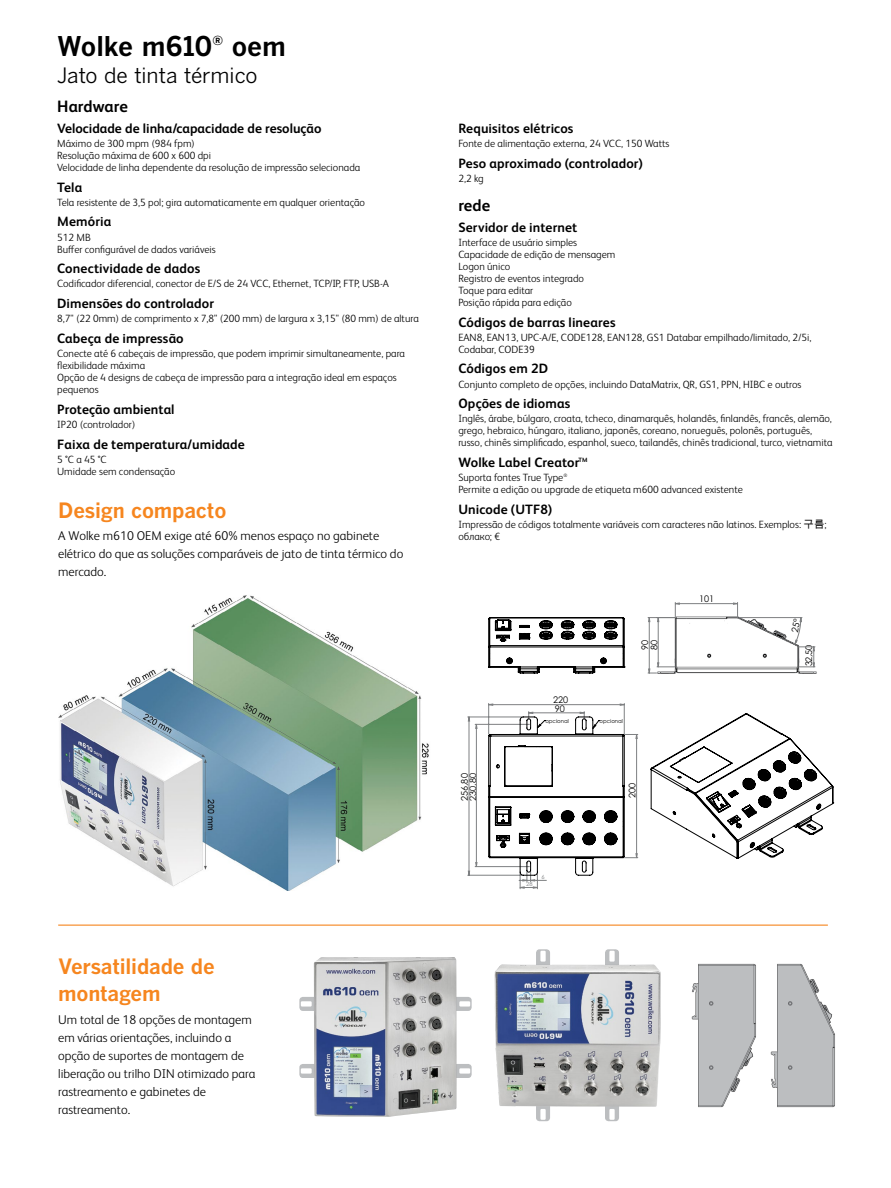
<style>
.page{position:relative;width:891px;height:1188px;background:#fff}
.page>*{position:absolute;margin:0;border:0;box-sizing:border-box;transform-origin:0 0}
.t1{font:700 27px "Benton Gothic";letter-spacing:-.005em;color:#000}
.t2{font:700 21px/27px "Benton Gothic";letter-spacing:-.01em;color:#f6861f}
.t3{font:21px "Benton Gothic";letter-spacing:-.01em;color:#000}
.t4{font:700 16.5px "FS Albert Pro";color:#000}
.t5{font:700 13.5px "FS Albert Pro";letter-spacing:.01em;color:#000}
.t6{font:300 12.75px/18px "FS Albert Pro";color:#000}
.t7{font:300 10.5px/12px "FS Albert Pro";color:#000}
.t8{font:9.15px/9.4px "Century Gothic";color:#000}
.t9{font:5.7px "Century Gothic";color:#7e8082}
.t10{font:5.4px "Century Gothic";color:#000}
.s1{font-family:"Arial Unicode MS";font-weight:400}
</style>
<div class="page">
<hr style="left:475px;top:724px;width:54px;height:1px;background:#7e8082">
<hr style="left:475px;top:866px;width:54px;height:1px;background:#7e8082">
<hr style="left:468px;top:717px;width:54px;height:1px;background:#7e8082">
<hr style="left:468px;top:875px;width:54px;height:1px;background:#7e8082">
<svg style="left:476px;top:725px;width:1px;height:141px"></svg>
<svg style="left:519px;top:876px;width:27px;height:13px"></svg>
<svg style="left:468px;top:718px;width:2px;height:157px"></svg>
<svg style="left:674px;top:602px;width:64px;height:15px"></svg>
<svg style="left:488px;top:617px;width:345px;height:259px"></svg>
<img style="left:58px;top:595px;width:371px;height:296px">
<svg style="left:299px;top:1064px;width:15px;height:14px"></svg>
<svg style="left:299px;top:997px;width:15px;height:14px"></svg>
<svg style="left:457px;top:1064px;width:15px;height:14px"></svg>
<svg style="left:457px;top:997px;width:15px;height:14px"></svg>
<img style="left:314px;top:957px;width:143px;height:160px">
<svg style="left:605px;top:949px;width:14px;height:15px"></svg>
<svg style="left:536px;top:949px;width:14px;height:15px"></svg>
<svg style="left:536px;top:1107px;width:14px;height:14px"></svg>
<svg style="left:605px;top:1107px;width:14px;height:14px"></svg>
<img style="left:495px;top:964px;width:166px;height:143px">
<img style="left:691px;top:963px;width:65px;height:145px">
<img style="left:770px;top:963px;width:65px;height:145px">
<hr style="left:58px;top:925px;width:770px;height:1px;background:#f6861f">
<svg style="left:791px;top:618px;width:24px;height:50px"></svg>
<h1 class="t1" style="left:57px;top:30px;width:230px">Wolke m610<sup>®</sup> oem</h1>
<h2 class="t3" style="left:57px;top:63px;width:202px">Jato de tinta térmico</h2>
<h3 class="t4" style="left:57px;top:95px;width:72px">Hardware</h3>
<p class="t5" style="left:57px;top:118px;width:266px">Velocidade de linha/capacidade de resolução</p>
<p class="t7" style="left:57px;top:137px;width:305px">Máximo de 300 mpm (984 fpm)<br>Resolução máxima de 600 x 600 dpi<br>Velocidade de linha dependente da resolução de impressão selecionada</p>
<p class="t5" style="left:57px;top:177px;width:27px">Tela</p>
<p class="t7" style="left:57px;top:195px;width:309px">Tela resistente de 3,5 pol; gira automaticamente em qualquer orientação</p>
<p class="t5" style="left:57px;top:212px;width:56px">Memória</p>
<p class="t7" style="left:57px;top:230px;width:160px">512 MB<br>Buffer configurável de dados variáveis</p>
<p class="t5" style="left:57px;top:259px;width:145px">Conectividade de dados</p>
<p class="t7" style="left:57px;top:277px;width:333px">Codificador diferencial, conector de E/S de 24 VCC, Ethernet, TCP/IP, FTP, USB-A</p>
<p class="t5" style="left:57px;top:294px;width:158px">Dimensões do controlador</p>
<p class="t7" style="left:57px;top:312px;width:363px">8,7" (22 0mm) de comprimento x 7,8" (200 mm) de largura x 3,15" (80 mm) de altura</p>
<p class="t5" style="left:57px;top:329px;width:128px">Cabeça de impressão</p>
<p class="t7" style="left:57px;top:347px;width:349px">Conecte até 6 cabeçais de impressão, que podem imprimir simultaneamente, para flexibilidade máxima<br>Opção de 4 designs de cabeça de impressão para a integração ideal em espaços pequenos</p>
<p class="t5" style="left:57px;top:400px;width:119px">Proteção ambiental</p>
<p class="t7" style="left:57px;top:418px;width:80px">IP20 (controlador)</p>
<p class="t5" style="left:57px;top:435px;width:189px">Faixa de temperatura/umidade</p>
<p class="t7" style="left:57px;top:453px;width:120px">5 °C a 45 °C<br>Umidade sem condensação</p>
<h2 class="t2" style="left:58px;top:497px;width:170px">Design compacto</h2>
<p class="t6" style="left:58px;top:526px;width:347px">A Wolke m610 OEM exige até 60% menos espaço no gabinete elétrico do que as soluções comparáveis de jato de tinta térmico do mercado.</p>
<h2 class="t2" style="left:58px;top:954px;width:158px">Versatilidade de montagem</h2>
<p class="t6" style="left:58px;top:1010px;width:199px">Um total de 18 opções de montagem em várias orientações, incluindo a opção de suportes de montagem de liberação ou trilho DIN otimizado para rastreamento e gabinetes de rastreamento.</p>
<p class="t5" style="left:458px;top:118px;width:117px">Requisitos elétricos</p>
<p class="t7" style="left:458px;top:137px;width:213px">Fonte de alimentação externa, 24 VCC, 150 Watts</p>
<p class="t5" style="left:458px;top:153px;width:186px">Peso aproximado (controlador)</p>
<p class="t7" style="left:458px;top:171px;width:27px">2,2 kg</p>
<h3 class="t4" style="left:458px;top:194px;width:33px">rede</h3>
<p class="t5" style="left:458px;top:218px;width:121px">Servidor de internet</p>
<p class="t7" style="left:458px;top:236px;width:159px">Interface de usuário simples<br>Capacidade de edição de mensagem<br>Logon único<br>Registro de eventos integrado<br>Toque para editar<br>Posição rápida para edição</p>
<p class="t5" style="left:458px;top:312px;width:159px">Códigos de barras lineares</p>
<p class="t7" style="left:458px;top:330px;width:355px">EAN8, EAN13, UPC-A/E, CODE128, EAN128, GS1 Databar empilhado/limitado, 2/5i,<br>Codabar, CODE39</p>
<p class="t5" style="left:458px;top:359px;width:91px">Códigos em 2D</p>
<p class="t7" style="left:458px;top:377px;width:345px">Conjunto completo de opções, incluindo DataMatrix, QR, GS1, PPN, HIBC e outros</p>
<p class="t5" style="left:458px;top:394px;width:114px">Opções de idiomas</p>
<p class="t7" style="left:458px;top:412px;width:376px">Inglês, árabe, búlgaro, croata, tcheco, dinamarquês, holandês, finlandês, francês, alemão, grego, hebraico, húngaro, italiano, japonês, coreano, norueguês, polonês, português, russo, chinês simplificado, espanhol, sueco, tailandês, chinês tradicional, turco, vietnamita</p>
<p class="t5" style="left:458px;top:453px;width:131px">Wolke Label Creator<sup>TM</sup></p>
<p class="t7" style="left:458px;top:471px;width:286px">Suporta fontes True Type<sup>®<br></sup>Permite a edição ou upgrade de etiqueta m600 advanced existente</p>
<p class="t5" style="left:458px;top:500px;width:95px">Unicode (UTF8)</p>
<p class="t7" style="left:458px;top:518px;width:370px">Impressão de códigos totalmente variáveis com caracteres não latinos. Exemplos: <span class="s1">구름</span>; облако; €</p>
<p class="t8" style="left:468px;top:801px;width:29px;rotate:-90deg">230,80</p>
<p class="t8" style="left:460px;top:801px;width:29px;rotate:-90deg">256,80</p>
<p class="t8" style="left:640px;top:650px;width:12px;rotate:-90deg">90<br>80</p>
<p class="t8" style="left:553px;top:695px;width:17px">220</p>
<p class="t8" style="left:555px;top:703px;width:12px">90</p>
<p class="t10" style="left:545px;top:717px;width:25px">opcional</p>
<p class="t10" style="left:599px;top:717px;width:25px">opcional</p>
<p class="t8" style="left:627px;top:798px;width:17px;rotate:-90deg">200</p>
<p class="t9" style="left:526px;top:880px;width:8px">28</p>
<p class="t9" style="left:542px;top:873px;width:5px">6</p>
<p class="t8" style="left:699px;top:594px;width:17px">101</p>
<p class="t8" style="left:804px;top:666px;width:23px;rotate:-90deg">32,50</p>
</div>
